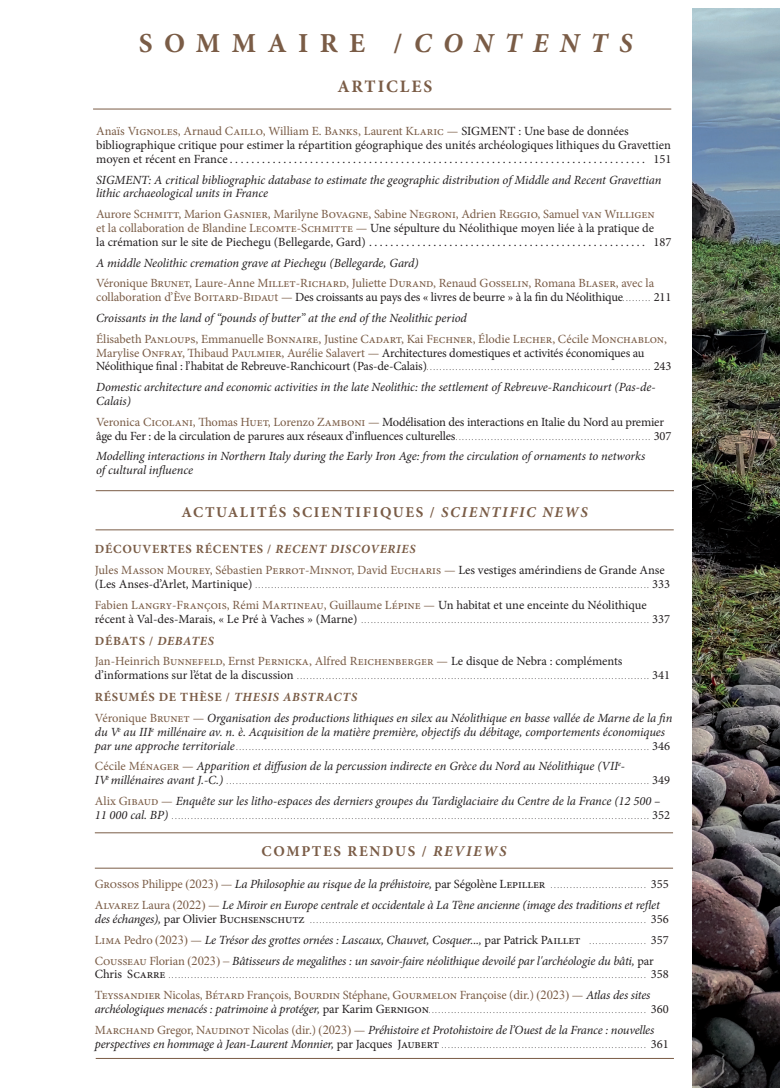
<style>
.page{position:relative;width:780px;height:1088px;background:#fff}
.page>*{position:absolute;margin:0;border:0;box-sizing:border-box;transform-origin:0 0}
.t1{font:700 27.5px "Minion Pro";letter-spacing:.41em;color:#7a5c46}
.t2{font:700 17.5px "Minion Pro";letter-spacing:.11em;color:#7a5c46}
.t3{font:700 15px "Minion Pro";letter-spacing:.11em;color:#7a5c46}
.t4{font:italic 12.5px/20.9px "Minion Pro";letter-spacing:-.01em;color:#231f20}
.t5{font:12.5px/13.8px "Minion Pro";letter-spacing:-.005em;color:#231f20}
.t6{font:12.5px/20.9px "Minion Pro";letter-spacing:-.005em;color:#7a5c46}
.t7{font:7.5px "Minion Pro";color:#231f20}
.s1{font-style:italic}
.s2{color:#7a5c46}
.s3{color:#231f20}
.s4{font-size:7.5px;color:#231f20}
.s5{font-size:12.5px}
.s6{font-size:7.5px}
.s7{font-weight:700}
.s8{font-weight:700;font-style:italic}
.s9{font-weight:700;font-style:normal;color:#7a5c46}
.s10{font-weight:700;color:#7a5c46}
.s11{font-style:normal;color:#7a5c46}
.s12{font-style:italic;font-size:12.5px}
.s13{font-family:"Times New Roman";font-style:normal;color:#7a5c46}
.s14{font-style:normal}
.s15{font-style:normal;font-size:7.5px}
.s16{font-family:"Times New Roman"}
.s17{font-style:italic;color:#231f20}
</style>
<div class="page">
<img style="left:692px;top:8px;width:87px;height:1080px">
<hr style="left:95px;top:868px;width:578px;height:1px;background:#7a5c46">
<hr style="left:93px;top:109px;width:578px;height:1px;background:#7a5c46">
<hr style="left:95px;top:529px;width:578px;height:1px;background:#7a5c46">
<hr style="left:95px;top:832px;width:578px;height:1px;background:#7a5c46">
<hr style="left:96px;top:490px;width:578px;height:1px;background:#7a5c46">
<hr style="left:96px;top:1058px;width:578px;height:1px;background:#7a5c46">
<h1 class="t1" style="left:139px;top:24px;width:495px">SOMMAIRE /<span class="s1">CONTENTS</span></h1>
<h2 class="t2" style="left:337px;top:74px;width:96px">ARTICLES</h2>
<p class="t5" style="left:96px;top:124px;width:576px"><span class="s2">Anaïs Vignoles, Arnaud Caillo, William E. Banks, Laurent Klaric —</span> SIGMENT : Une base de données bibliographique critique pour estimer la répartition géographique des unités archéologiques lithiques du Gravettien moyen et récent en France.............................................................................. 151</p>
<h3 class="t4" style="left:96px;top:173px;width:567px;line-height:13.8px">SIGMENT: A critical bibliographic database to estimate the geographic distribution of Middle and Recent Gravettian lithic archaeological units in France</h3>
<p class="t5" style="left:96px;top:207px;width:577px"><span class="s2">Aurore Schmitt, Marion Gasnier, Marilyne Bovagne, Sabine Negroni, Adrien Reggio, Samuel van Willigen<br>et la collaboration de Blandine Lecomte-Schmitte —</span> Une sépulture du Néolithique moyen liée à la pratique de<br>la crémation sur le site de Piechegu (Bellegarde, Gard) .................................................... 187</p>
<h3 class="t4" style="left:96px;top:252px;width:324px">A middle Neolithic cremation grave at Piechegu (Bellegarde, Gard)</h3>
<h3 class="t6" style="left:96px;top:277px;width:576px;line-height:13.8px">Véronique Brunet, Laure-Anne Millet-Richard, Juliette Durand, Renaud Gosselin, Romana Blaser, avec la collaboration d’Ève Boitard-Bidaut — <span class="s3">Des croissants au pays des « livres de beurre » à la fin du Néolithique</span><span class="s4">. . . . . . . . .</span> <span class="s3">211</span></h3>
<h3 class="t4" style="left:96px;top:307px;width:372px">Croissants in the land of “pounds of butter” at the end of the Neolithic period</h3>
<h3 class="t6" style="left:96px;top:332px;width:572px;line-height:13.8px">Élisabeth Panloups, Emmanuelle Bonnaire, Justine Cadart, Kai Fechner, Élodie Lecher, Cécile Monchablon,<br>Marylise Onfray, Thibaud Paulmier, Aurélie Salavert — <span class="s3">Architectures domestiques et activités économiques au</span></h3>
<p class="t7" style="left:96px;top:363px;width:576px"><span class="s5">Néolithique final : l’habitat de Rebreuve-Ranchicourt (Pas-de-Calais)</span>...................................................................... <span class="s5">243</span></p>
<h3 class="t4" style="left:96px;top:380px;width:561px;line-height:13.8px">Domestic architecture and economic activities in the late Neolithic: the settlement of Rebreuve-Ranchicourt (Pas-de-<br>Calais)</h3>
<p class="t5" style="left:96px;top:415px;width:577px"><span class="s2">Veronica Cicolani, Thomas Huet, Lorenzo Zamboni —</span> Modélisation des interactions en Italie du Nord au premier âge du Fer : de la circulation de parures aux réseaux d’influences culturelles<span class="s6">.............................................................</span> 307</p>
<h3 class="t4" style="left:96px;top:449px;width:550px;line-height:13.8px">Modelling interactions in Northern Italy during the Early Iron Age: from the circulation of ornaments to networks of cultural influence</h3>
<h3 class="t3" style="left:181px;top:501px;width:408px">ACTUALITÉS SCIENTIFIQUES / <span class="s1">SCIENTIFIC NEWS</span></h3>
<h3 class="t6" style="left:95px;top:539px;width:571px"><span class="s7">DÉCOUVERTES RÉCENTES /</span> <span class="s8">RECENT DISCOVERIES<br></span>Jules Masson Mourey, Sébastien Perrot-Minnot, David Eucharis — <span class="s3">Les vestiges amérindiens de Grande Anse</span></h3>
<p class="t7" style="left:95px;top:580px;width:577px"><span class="s5">(Les Anses-d’Arlet, Martinique)</span> ........................................................................................................................... <span class="s5">333</span></p>
<h3 class="t6" style="left:95px;top:594px;width:553px">Fabien Langry-François, Rémi Martineau, Guillaume Lépine — <span class="s3">Un habitat et une enceinte du Néolithique</span></h3>
<p class="t7" style="left:95px;top:615px;width:576px"><span class="s5">récent à Val-des-Marais, « Le Pré à Vaches » (Marne)</span> .......................................................................................... <span class="s5">337</span></p>
<h3 class="t6" style="left:95px;top:630px;width:529px"><span class="s7">DÉBATS /</span> <span class="s8">DEBATES<br></span>Jan-Heinrich Bunnefeld, Ernst Pernicka, Alfred Reichenberger — <span class="s3">Le disque de Nebra : compléments</span></h3>
<p class="t7" style="left:95px;top:672px;width:576px"><span class="s5">d’informations sur l’état de la discussion</span> .............................................................................................................. <span class="s5">341</span></p>
<h3 class="t4" style="left:95px;top:687px;width:579px"><span class="s9">RÉSUMÉS DE THÈSE /</span> <span class="s10">THESIS ABSTRACTS<br></span><span class="s11">Véronique Brunet —</span> Organisation des productions lithiques en silex au Néolithique en basse vallée de Marne de la fin</h3>
<h3 class="t4" style="left:95px;top:721px;width:571px">du V<sup>e</sup> au III<sup>e</sup> millénaire av. n. è. Acquisition de la matière première, objectifs du débitage, comportements économiques</h3>
<p class="t7" style="left:95px;top:742px;width:576px"><span class="s12">par une approche territoriale</span>................................................................................................................................. <span class="s5">346</span></p>
<h3 class="t4" style="left:95px;top:756px;width:531px"><span class="s11">Cécile Ménager —</span> Apparition et diffusion de la percussion indirecte en Grèce du Nord au Néolithique (VII<sup>e</sup>-</h3>
<p class="t7" style="left:95px;top:777px;width:577px"><span class="s12">IV</span><sup>e</sup> <span class="s12">millénaires avant J.-C.)</span> .................................................................................................................................... <span class="s5">349</span></p>
<h3 class="t4" style="left:95px;top:790px;width:567px"><span class="s11">Alix Gibaud —</span> Enquête sur les litho-espaces des derniers groupes du Tardiglaciaire du Centre de la France (12 500 –</h3>
<p class="t7" style="left:95px;top:811px;width:576px"><span class="s12">11 000 cal. BP)</span> ..................................................................................................................................................... <span class="s5">352</span></p>
<h3 class="t3" style="left:261px;top:840px;width:246px">COMPTES RENDUS / <span class="s1">REVIEWS</span></h3>
<p class="t4" style="left:95px;top:874px;width:575px"><span class="s11">Grossos Philippe</span> <span class="s13">(2023)</span> <span class="s11">—</span> La Philosophie au risque de la préhistoire, <span class="s14">par Ségolène Lepiller</span> <span class="s15">. . . . . . . . . . . . . . . . . . . . . . . . . . . . . .</span> <span class="s14">355<br></span><span class="s11">Alvarez Laura</span> <span class="s13">(2022)</span> <span class="s11">—</span> Le Miroir en Europe centrale et occidentale à La Tène ancienne (image des traditions et reflet</p>
<p class="t7" style="left:95px;top:915px;width:575px"><span class="s12">des échanges),</span> <span class="s5">par Olivier Buchsenschutz</span> ......................................................................................................... <span class="s5">356</span></p>
<p class="t4" style="left:95px;top:929px;width:575px"><span class="s11">Lima Pedro</span> <span class="s13">(2023)</span> <span class="s11">—</span> Le Trésor des grottes ornées : Lascaux, Chauvet, Cosquer..., <span class="s14">par Patrick Paillet</span> <span class="s15">. . . . . . . . . . . . . . . . . .</span> <span class="s14">357<br></span><span class="s11">Cousseau Florian</span> <span class="s13">(2023) –</span> Bâtisseurs de megalithes : un savoir-faire néolithique devoilé par l'archéologie du bâti, <span class="s14">par</span></p>
<p class="t7" style="left:95px;top:971px;width:575px"><span class="s5">Chris Scarre</span> ..................................................................................................................................................... <span class="s5">358</span></p>
<h3 class="t6" style="left:95px;top:985px;width:557px">Teyssandier Nicolas, Bétard François, Bourdin Stéphane, Gourmelon Françoise (dir.) <span class="s16">(2023)</span> — <span class="s17">Atlas des sites</span></h3>
<p class="t7" style="left:95px;top:1005px;width:575px"><span class="s12">archéologiques menacés : patrimoine à protéger,</span> <span class="s5">par Karim Gernigon</span>.................................................................... <span class="s5">360</span></p>
<h3 class="t4" style="left:95px;top:1019px;width:561px"><span class="s11">Marchand Gregor, Naudinot Nicolas (dir.)</span> <span class="s13">(2023)</span> <span class="s11">—</span> Préhistoire et Protohistoire de l’Ouest de la France : nouvelles</h3>
<p class="t7" style="left:95px;top:1040px;width:575px"><span class="s12">perspectives en hommage à Jean-Laurent Monnier,</span> <span class="s5">par Jacques Jaubert</span> ................................................................ <span class="s5">361</span></p>
</div>
